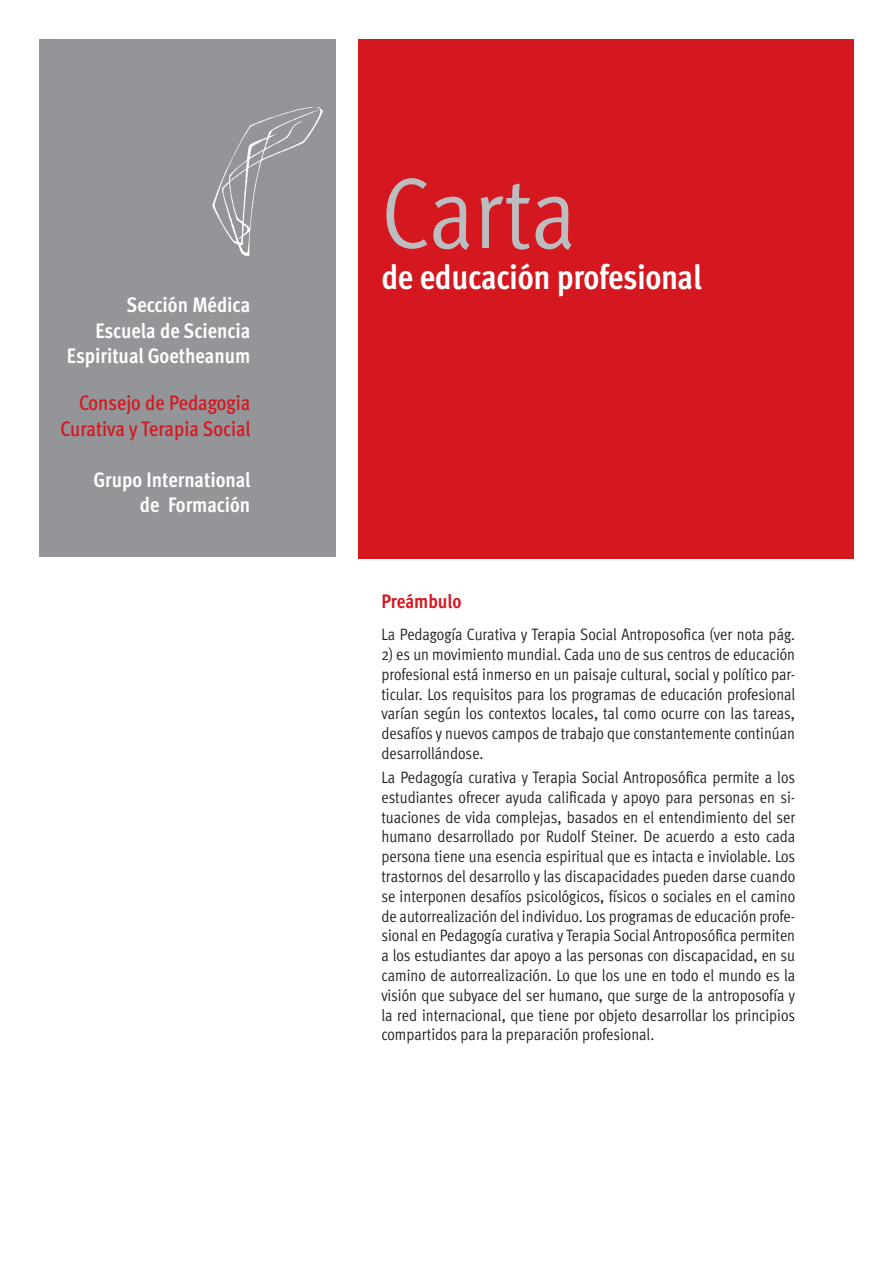
<style>
.page{position:relative;width:893px;height:1263px;background:#fff}
.page>*{position:absolute;margin:0;border:0;box-sizing:border-box;transform-origin:0 0}
.t1{font:100.5px "Meta Pro Cond Norm";letter-spacing:-.005em;color:#bcbdc0}
.t2{font:700 condensed 34.5px "Meta Pro";letter-spacing:-.01em;color:#fff}
.t3{font:700 condensed 21px/25.5px "Meta Pro";color:#fff;text-align:right}
.t4{font:500 condensed 21px/25.5px "Meta Pro";letter-spacing:-.005em;color:#d5171f;text-align:right}
.t5{font:700 condensed 19.5px "Meta Pro";letter-spacing:-.005em;color:#d5171f}
.t6{font:16.5px/19.8px "Meta Pro Cond Norm";color:#231f20;text-align:justify}
</style>
<div class="page">
<div style="left:39px;top:39px;width:296px;height:517px;background:#939598"></div>
<div style="left:358px;top:39px;width:496px;height:519px;background:#d5171f"></div>
<img style="left:213px;top:107px;width:110px;height:150px">
<p class="t3" style="left:67px;top:291px;width:185px">Sección Médica<br>Escuela de Sciencia<br>Espiritual Goetheanum</p>
<p class="t4" style="left:60px;top:389px;width:192px">Consejo de Pedagogia<br>Curativa y Terapia Social</p>
<p class="t3" style="left:93px;top:465px;width:159px">Grupo International de Formación</p>
<h1 class="t1" style="left:381px;top:140px;width:196px">Carta</h1>
<h2 class="t2" style="left:381px;top:251px;width:322px">de educación profesional</h2>
<p class="t5" style="left:381px;top:586px;width:81px">Preámbulo</p>
<p class="t6" style="left:381px;top:623px;width:415px">La Pedagogía Curativa y Terapia Social Antroposofica (ver nota pág.</p>
<p class="t6" style="left:381px;top:643px;width:415px">2) es un movimiento mundial. Cada uno de sus centros de educación profesional está inmerso en un paisaje cultural, social y político par&shy;ticular. Los requisitos para los programas de educación profesional varían según los contextos locales, tal como ocurre con las tareas, desafíos y nuevos campos de trabajo que constantemente continúan desarrollándose.</p>
<p class="t6" style="left:381px;top:766px;width:415px">La Pedagogía curativa y Terapia Social Antroposófica permite a los estudiantes ofrecer ayuda calificada y apoyo para personas en si&shy;tuaciones de vida complejas, basados en el entendimiento del ser humano desarrollado por Rudolf Steiner. De acuerdo a esto cada persona tiene una esencia espiritual que es intacta e inviolable. Los trastornos del desarrollo y las discapacidades pueden darse cuando se interponen desafíos psicológicos, físicos o sociales en el camino de autorrealización del individuo. Los programas de educación profe&shy;sional en Pedagogía curativa y Terapia Social Antroposófica permiten a los estudiantes dar apoyo a las personas con discapacidad, en su camino de autorrealización. Lo que los une en todo el mundo es la visión que subyace del ser humano, que surge de la antroposofía y la red internacional, que tiene por objeto desarrollar los principios compartidos para la preparación profesional.</p>
</div>
